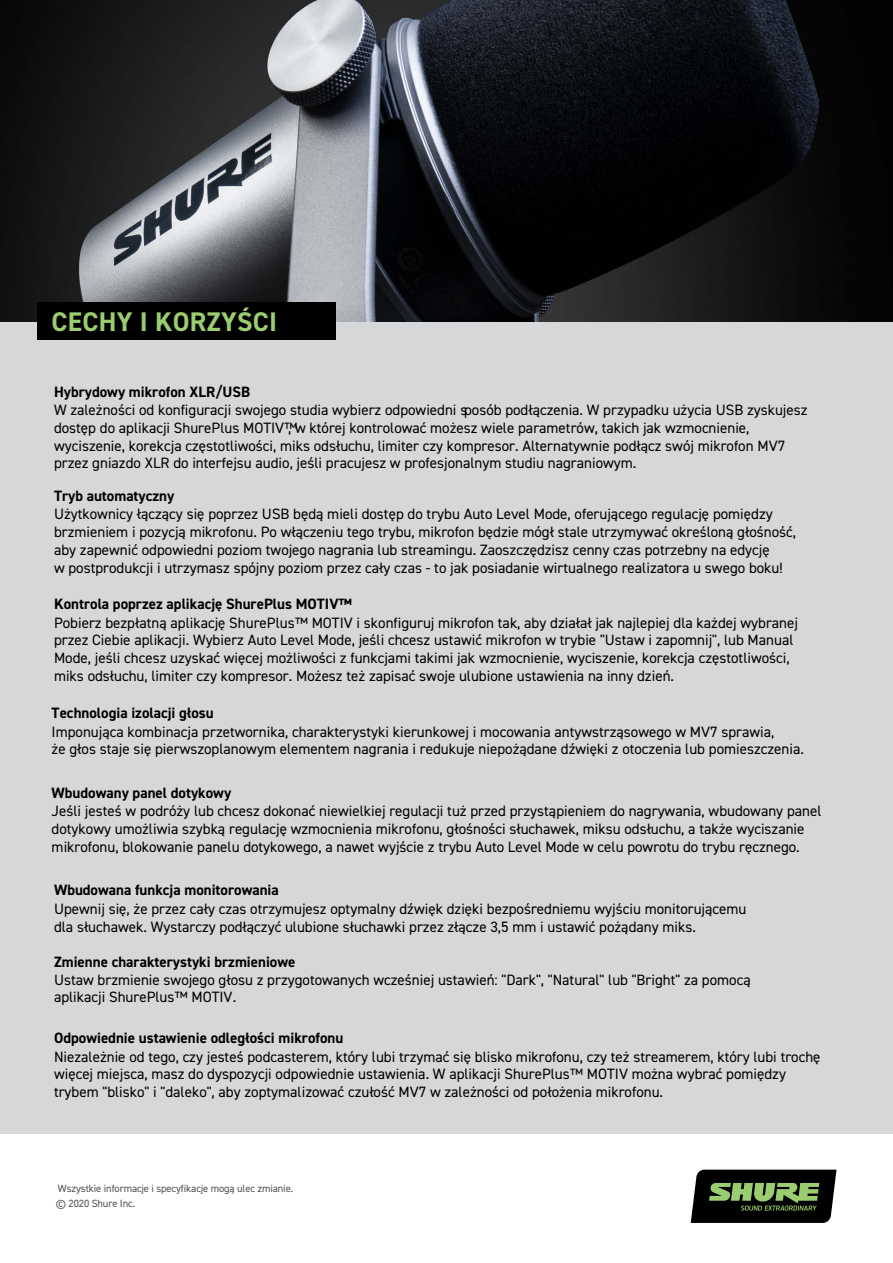
<style>
.page{position:relative;width:893px;height:1263px;background:#fff}
.page>*{position:absolute;margin:0;border:0;box-sizing:border-box;transform-origin:0 0}
.t1{font:700 27px "DIN2014";letter-spacing:.01em;color:#9acd70}
.t2{font:15px/17.9px "DIN2014";color:#000}
.t3{font:700 15px "DIN2014";color:#000}
.t4{font:10.5px/15.5px "DIN2014";letter-spacing:-.01em;color:#4f5052}
</style>
<div class="page">
<img style="left:0;top:0;width:893px;height:323px">
<div style="left:0;top:323px;width:893px;height:811px;background:#d5d7d8"></div>
<div style="left:37px;top:302px;width:298px;height:38px;background:#000"></div>
<svg style="left:691px;top:1169px;width:145px;height:54px;background:#2e3925"></svg>
<h1 class="t1" style="left:52px;top:304px;width:227px">CECHY I KORZYŚCI</h1>
<p class="t3" style="left:54px;top:381px;width:198px">Hybrydowy mikrofon XLR/USB</p>
<p class="t2" style="left:54px;top:400px;width:755px">W zależności od konfiguracji swojego studia wybierz odpowiedni sposób podłączenia. W przypadku użycia USB zyskujesz dostęp do aplikacji ShurePlus MOTIV™, w której kontrolować możesz wiele parametrów, takich jak wzmocnienie, wyciszenie, korekcja częstotliwości, miks odsłuchu, limiter czy kompresor. Alternatywnie podłącz swój mikrofon MV7 przez gniazdo XLR do interfejsu audio, jeśli pracujesz w profesjonalnym studiu nagraniowym.</p>
<p class="t3" style="left:54px;top:486px;width:122px">Tryb automatyczny</p>
<p class="t2" style="left:54px;top:505px;width:743px">Użytkownicy łączący się poprzez USB będą mieli dostęp do trybu Auto Level Mode, oferującego regulację pomiędzy brzmieniem i pozycją mikrofonu. Po włączeniu tego trybu, mikrofon będzie mógł stale utrzymywać określoną głośność, aby zapewnić odpowiedni poziom twojego nagrania lub streamingu. Zaoszczędzisz cenny czas potrzebny na edycję<br>w postprodukcji i utrzymasz spójny poziom przez cały czas - to jak posiadanie wirtualnego realizatora u swego boku!</p>
<p class="t3" style="left:54px;top:594px;width:300px">Kontrola poprzez aplikację ShurePlus MOTIV™</p>
<p class="t2" style="left:54px;top:613px;width:745px">Pobierz bezpłatną aplikację ShurePlus™ MOTIV i skonfiguruj mikrofon tak, aby działał jak najlepiej dla każdej wybranej przez Ciebie aplikacji. Wybierz Auto Level Mode, jeśli chcesz ustawić mikrofon w trybie "Ustaw i zapomnij", lub Manual Mode, jeśli chcesz uzyskać więcej możliwości z funkcjami takimi jak wzmocnienie, wyciszenie, korekcja częstotliwości, miks odsłuchu, limiter czy kompresor. Możesz też zapisać swoje ulubione ustawienia na inny dzień.</p>
<p class="t3" style="left:52px;top:703px;width:164px">Technologia izolacji głosu</p>
<p class="t2" style="left:52px;top:722px;width:754px">Imponująca kombinacja przetwornika, charakterystyki kierunkowej i mocowania antywstrząsowego w MV7 sprawia,<br>że głos staje się pierwszoplanowym elementem nagrania i redukuje niepożądane dźwięki z otoczenia lub pomieszczenia.</p>
<p class="t3" style="left:52px;top:783px;width:181px">Wbudowany panel dotykowy</p>
<p class="t2" style="left:52px;top:802px;width:771px">Jeśli jesteś w podróży lub chcesz dokonać niewielkiej regulacji tuż przed przystąpieniem do nagrywania, wbudowany panel dotykowy umożliwia szybką regulację wzmocnienia mikrofonu, głośności słuchawek, miksu odsłuchu, a także wyciszanie mikrofonu, blokowanie panelu dotykowego, a nawet wyjście z trybu Auto Level Mode w celu powrotu do trybu ręcznego.</p>
<p class="t3" style="left:54px;top:880px;width:226px">Wbudowana funkcja monitorowania</p>
<p class="t2" style="left:54px;top:899px;width:694px">Upewnij się, że przez cały czas otrzymujesz optymalny dźwięk dzięki bezpośredniemu wyjściu monitorującemu dla słuchawek. Wystarczy podłączyć ulubione słuchawki przez złącze 3,5 mm i ustawić pożądany miks.</p>
<p class="t3" style="left:54px;top:951px;width:243px">Zmienne charakterystyki brzmieniowe</p>
<p class="t2" style="left:54px;top:970px;width:698px">Ustaw brzmienie swojego głosu z przygotowanych wcześniej ustawień: "Dark", "Natural" lub "Bright" za pomocą aplikacji ShurePlus™ MOTIV.</p>
<p class="t3" style="left:54px;top:1028px;width:291px">Odpowiednie ustawienie odległości mikrofonu</p>
<p class="t2" style="left:54px;top:1047px;width:768px">Niezależnie od tego, czy jesteś podcasterem, który lubi trzymać się blisko mikrofonu, czy też streamerem, który lubi trochę więcej miejsca, masz do dyspozycji odpowiednie ustawienia. W aplikacji ShurePlus™ MOTIV można wybrać pomiędzy trybem "blisko" i "daleko", aby zoptymalizować czułość MV7 w zależności od położenia mikrofonu.</p>
<p class="t4" style="left:56px;top:1180px;width:239px">Wszystkie informacje i specyfikacje mogą ulec zmianie. © 2020 Shure Inc.</p>
</div>
